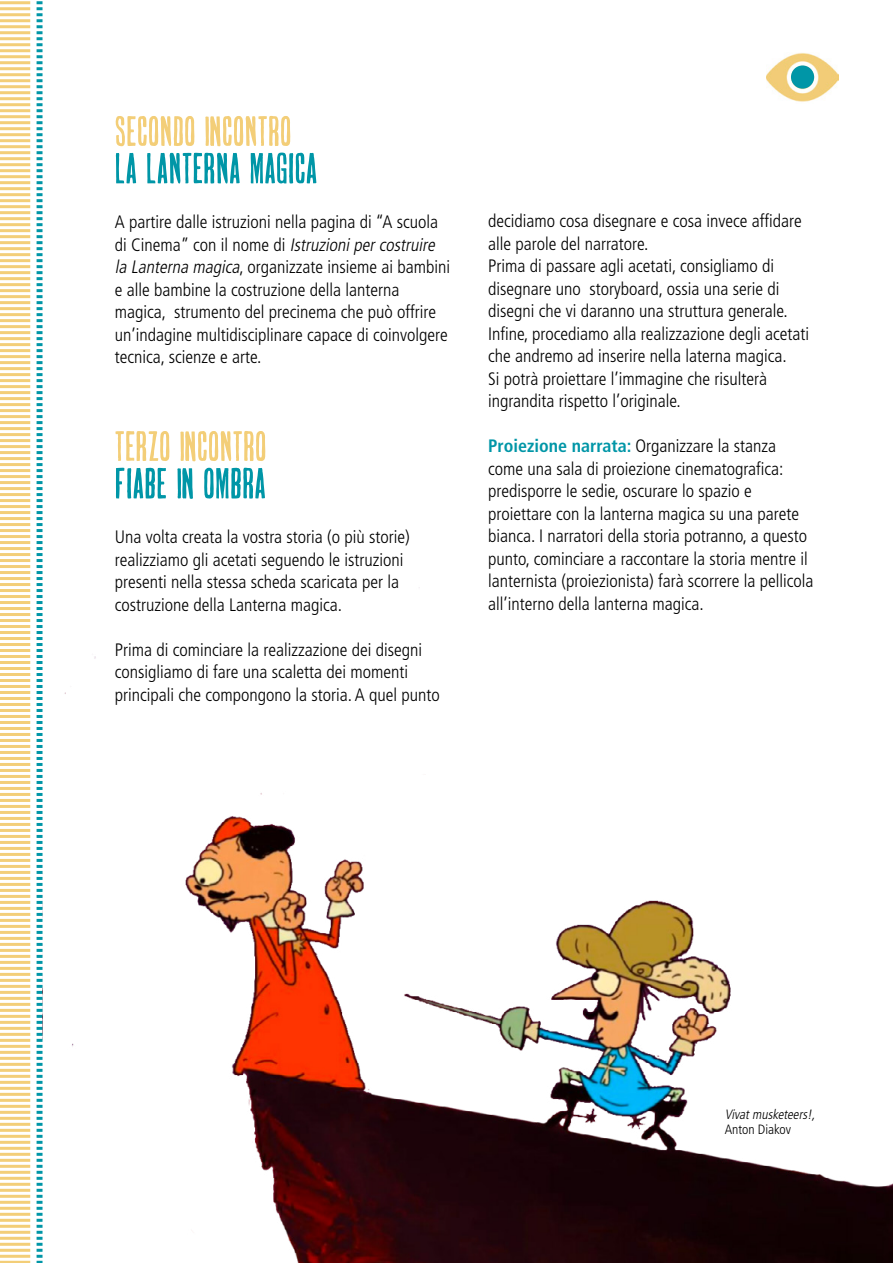
<style>
.page{position:relative;width:893px;height:1263px;background:#fff}
.page>*{position:absolute;margin:0;border:0;box-sizing:border-box;transform-origin:0 0}
.t1{font:47.7px "Gothic XS Hand Fill";letter-spacing:.01em;color:#0096a7;scale:1.15 1}
.t2{font:46.5px "Gothic XS Hand Fill";letter-spacing:.01em;color:#f3ce78;scale:1.15 1}
.t3{font:300 condensed 18px/22.5px "Frutiger";color:#000}
.t4{font:italic 300 condensed 13.5px "Frutiger";color:#000}
.t5{font:300 condensed 13.5px "Frutiger";color:#000}
.s1{font-style:italic}
.s2{font-family:"Frutiger LT Std";font-weight:700;color:#0096a7}
</style>
<div class="page">
<svg style="left:37px;top:1px;width:6px;height:1262px"></svg>
<svg style="left:0;top:1px;width:30px;height:1262px"></svg>
<img style="left:766px;top:53px;width:73px;height:49px">
<div style="left:791px;top:65px;width:23px;height:24px;background:#0096a7;border-radius:50%"></div>
<img style="left:64px;top:587px;width:829px;height:676px">
<h2 class="t2" style="left:115px;top:111px;width:155px">SECONDO INCONTRO</h2>
<h1 class="t1" style="left:115px;top:147px;width:177px">LA LANTERNA MAGICA</h1>
<p class="t3" style="left:115px;top:211px;width:337px">A partire dalle istruzioni nella pagina di “A scuola d i C i n e m a ” c o n i l n o m e d i <span class="s1">Istruzionipercostruire la Lanterna magica</span>, organizzate insieme ai bambini e alle bambine la costruzione della lanterna magica, strumento del precinema che può offrire un’indagine multidisciplinare capace di coinvolgere tecnica, scienze e arte.</p>
<h2 class="t2" style="left:115px;top:426px;width:133px">TERZO INCONTRO</h2>
<h1 class="t1" style="left:115px;top:462px;width:133px">FIABE IN OMBRA</h1>
<p class="t3" style="left:115px;top:526px;width:297px">Una volta creata la vostra storia (o più storie) realizziamo gli acetati seguendo le istruzioni presenti nella stessa scheda scaricata per la costruzione della Lanterna magica.</p>
<p class="t3" style="left:115px;top:639px;width:327px">Prima di cominciare la realizzazione dei disegni consigliamo di fare una scaletta dei momenti principali che compongono la storia. A quel punto</p>
<p class="t3" style="left:488px;top:210px;width:322px">decidiamo cosa disegnare e cosa invece affidare alle parole del narratore.<br>Prima di passare agli acetati, consigliamo di disegnare uno storyboard, ossia una serie di disegni che vi daranno una struttura generale.<br>Infine, procediamo alla realizzazione degli acetati che andremo ad inserire nella laterna magica.<br>Si potrà proiettare l’immagine che risulterà ingrandita rispetto l’originale.</p>
<p class="t3" style="left:488px;top:435px;width:327px"><span class="s2">Proiezione narrata:</span> Organizzare la stanza come una sala di proiezione cinematografica: predisporre le sedie, oscurare lo spazio e proiettare con la lanterna magica su una parete bianca. I narratori della storia potranno, a questo punto, cominciare a raccontare la storia mentre il lanternista (proiezionista) farà scorrere la pellicola all’interno della lanterna magica.</p>
<p class="t4" style="left:725px;top:1107px;width:95px">Vivatmusketeers!,</p>
<p class="t5" style="left:725px;top:1122px;width:68px">Anton Diakov</p>
</div>
